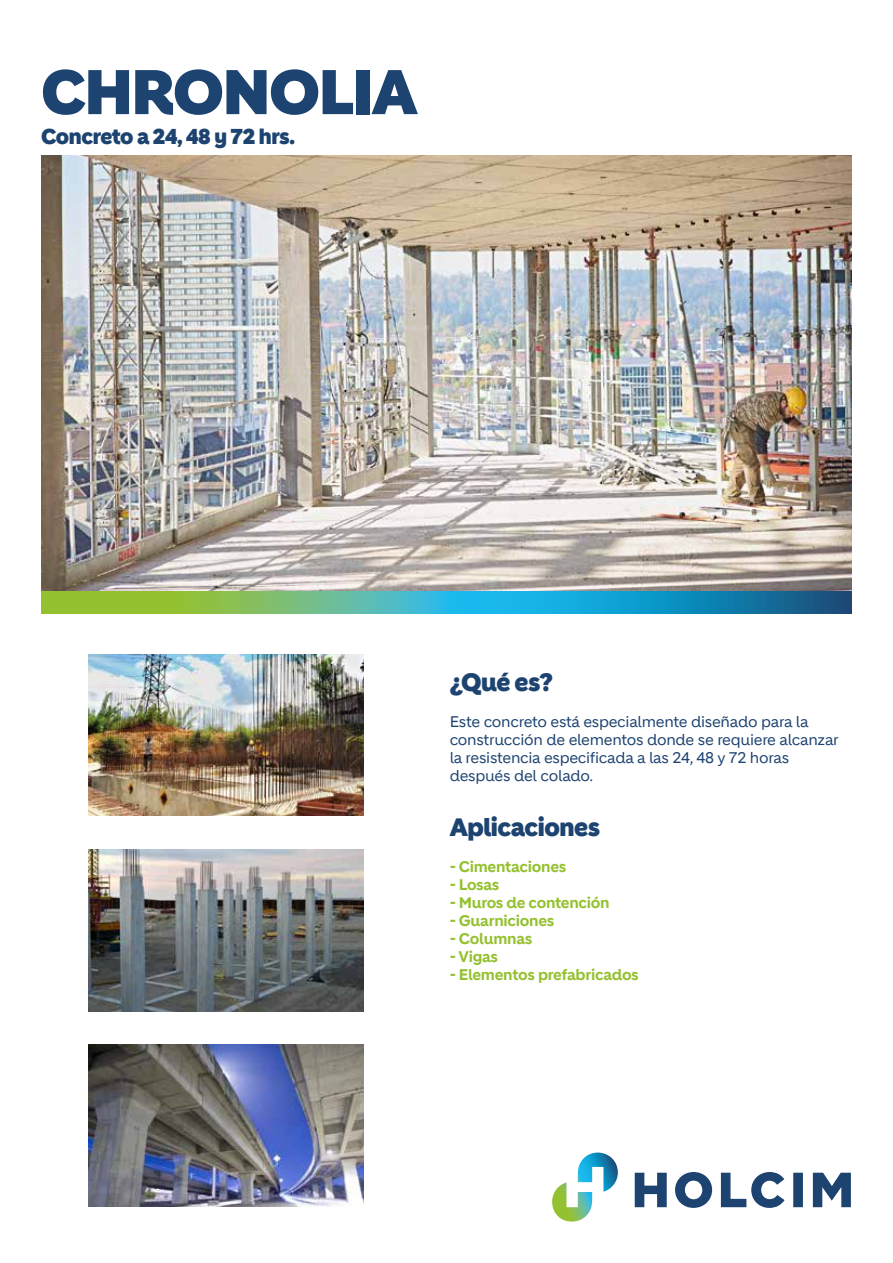
<style>
.page{position:relative;width:893px;height:1263px;background:#fff}
.page>*{position:absolute;margin:0;border:0;box-sizing:border-box;transform-origin:0 0}
.t1{font:900 61.2px "Holcim Headline";letter-spacing:-.02em;color:#1d4370}
.t2{font:900 24.45px "Holcim Headline";letter-spacing:-.02em;color:#1d4370}
.t3{font:900 21px "Holcim Headline";letter-spacing:-.02em;color:#1d4370}
.t4{font:15px/18px "Holcim";letter-spacing:-.02em;color:#1d4370}
.t5{font:700 15px "Holcim";letter-spacing:-.02em;color:#94c12f}
</style>
<div class="page">
<svg style="left:635px;top:1172px;width:216px;height:36px"></svg>
<svg style="left:552px;top:1152px;width:66px;height:69px"></svg>
<svg style="left:41px;top:590px;width:810px;height:24px;background:#4ba797"></svg>
<img style="left:88px;top:654px;width:276px;height:162px">
<img style="left:88px;top:849px;width:276px;height:162px">
<img style="left:88px;top:1045px;width:276px;height:161px">
<img style="left:41px;top:156px;width:810px;height:434px">
<h1 class="t1" style="left:41px;top:56px;width:378px">CHRONOLIA</h1>
<h3 class="t3" style="left:41px;top:124px;width:255px">Concreto a 24, 48 y 72 hrs.</h3>
<h2 class="t2" style="left:450px;top:668px;width:105px">¿Qué es?</h2>
<p class="t4" style="left:450px;top:712px;width:391px">Este concreto está especialmente diseñado para la construcción de elementos donde se requiere alcanzar la resistencia especificada a las 24, 48 y 72 horas después del colado.</p>
<h2 class="t2" style="left:450px;top:813px;width:152px">Aplicaciones</h2>
<p class="t5" style="left:450px;top:858px;width:118px">- Cimentaciones</p>
<p class="t5" style="left:450px;top:876px;width:51px">- Losas</p>
<p class="t5" style="left:450px;top:894px;width:162px">- Muros de contención</p>
<p class="t5" style="left:450px;top:912px;width:106px">- Guarniciones</p>
<p class="t5" style="left:450px;top:930px;width:84px">- Columnas</p>
<p class="t5" style="left:450px;top:948px;width:50px">- Vigas</p>
<p class="t5" style="left:450px;top:966px;width:191px">- Elementos prefabricados</p>
</div>
